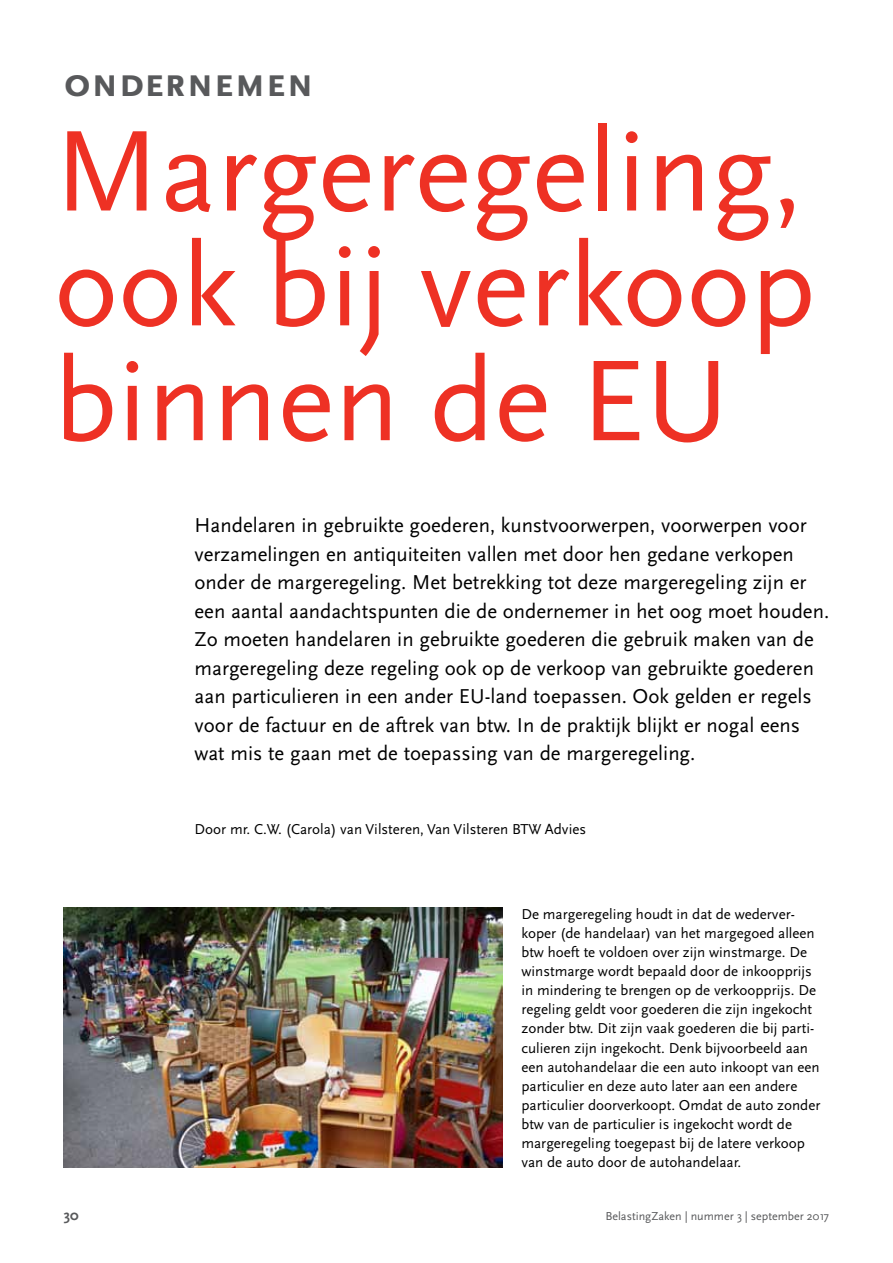
<style>
.page{position:relative;width:893px;height:1263px;background:#fff}
.page>*{position:absolute;margin:0;border:0;box-sizing:border-box;transform-origin:0 0}
.t1{font:120px/114.9px "Scala Sans OT";color:#ee3124;text-align:justify}
.t2{font:700 42px "Scala Sans OT";color:#58595b}
.t3{font:21px/28.5px "Scala Sans OT";color:#000}
.t4{font:15px/19.2px "Scala Sans OT";color:#000}
.t5{font:700 15px "Scala Sans OT";color:#58595b}
.t6{font:12px "Scala Sans OT";color:#58595b}
</style>
<div class="page">
<img style="left:64px;top:908px;width:438px;height:259px">
<p class="t2" style="left:64px;top:59px;width:252px">ondernemen</p>
<p class="t1" style="left:54px;top:117px;width:763px">Margeregeling, ook bij verkoop binnen de EU</p>
<p class="t3" style="left:195px;top:511px;width:636px">Handelaren in gebruikte goederen, kunstvoorwerpen, voorwerpen voor verzamelingen en antiquiteiten vallen met door hen gedane verkopen onder de margeregeling. Met betrekking tot deze margeregeling zijn er een aantal aandachtspunten die de ondernemer in het oog moet houden.<br>Zo moeten handelaren in gebruikte goederen die gebruik maken van de margeregeling deze regeling ook op de verkoop van gebruikte goederen aan particulieren in een ander EU-land toepassen. Ook gelden er regels voor de factuur en de aftrek van btw. In de praktijk blijkt er nogal eens wat mis te gaan met de toepassing van de margeregeling.</p>
<p class="t4" style="left:195px;top:820px;width:393px">Door mr. C.W. (Carola) van Vilsteren, Van Vilsteren BTW Advies</p>
<p class="t4" style="left:521px;top:904px;width:300px">De margeregeling houdt in dat de wederver&shy;koper (de handelaar) van het margegoed alleen btw hoeft te voldoen over zijn winstmarge. De winstmarge wordt bepaald door de inkoopprijs in mindering te brengen op de verkoopprijs. De regeling geldt voor goederen die zijn ingekocht zonder btw. Dit zijn vaak goederen die bij parti&shy;culieren zijn ingekocht. Denk bijvoorbeeld aan een autohandelaar die een auto inkoopt van een particulier en deze auto later aan een andere particulier doorverkoopt. Omdat de auto zonder btw van de particulier is ingekocht wordt de margeregeling toegepast bij de latere verkoop van de auto door de autohandelaar.</p>
<p class="t5" style="left:64px;top:1207px;width:16px">30</p>
<p class="t6" style="left:605px;top:1210px;width:225px">BelastingZaken | nummer 3 | september 2017</p>
</div>
